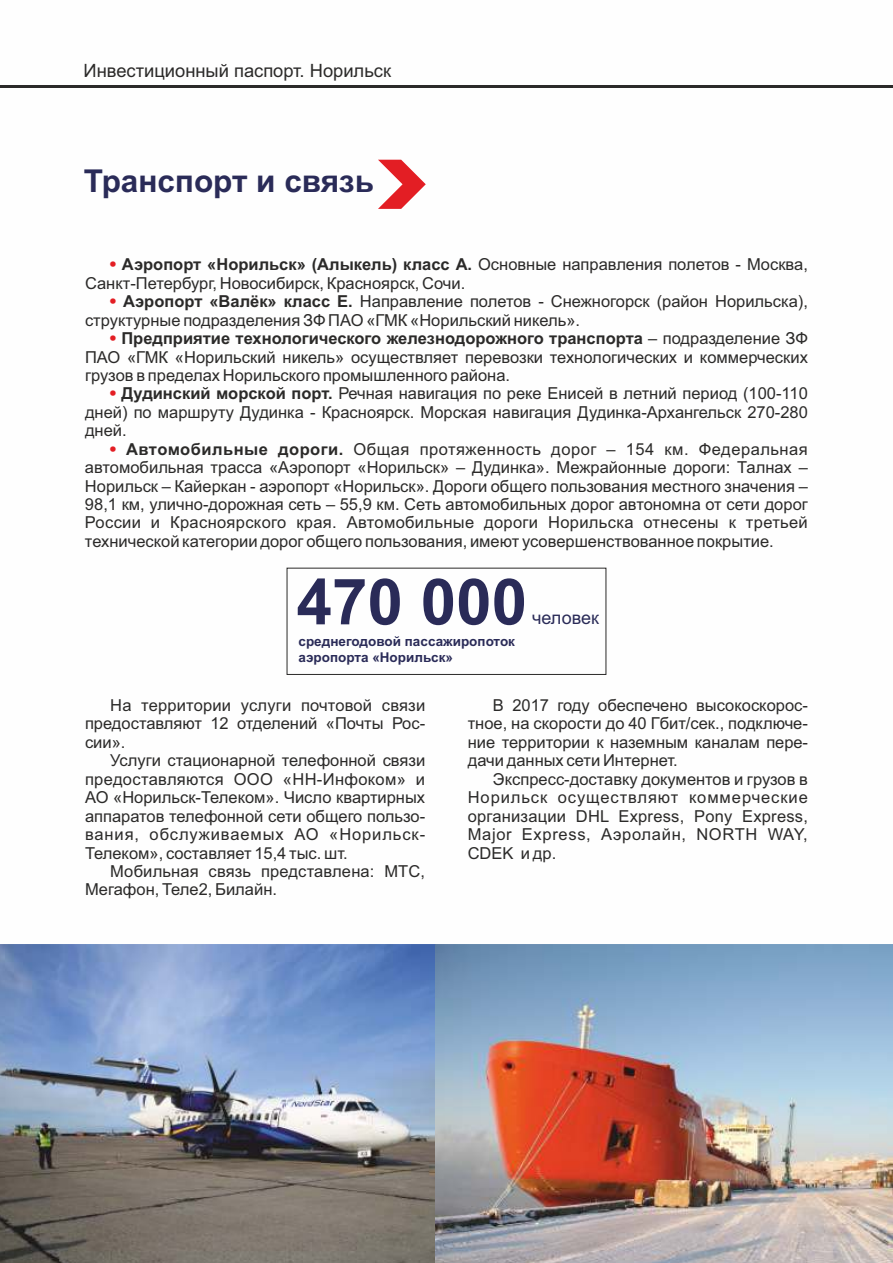
<style>
.page{position:relative;width:893px;height:1263px;background:#fff}
.page>*{position:absolute;margin:0;border:0;box-sizing:border-box;transform-origin:0 0}
.t1{font:700 63.75px "Arial";color:#2a2b58}
.t2{font:700 31.5px "Arial";color:#2a2b58}
.t3{font:18.3px "Arial";color:#2b2a29}
.t4{font:18px "Arial";color:#2a2b58}
.t5{font:16.5px/18.5px "Arial";color:#2b2a29;text-align:justify}
.t6{font:700 13.5px/15.1px "Arial";color:#2a2b58}
.s1{font-family:"Cricket";font-weight:700;color:#e31e24}
.s2{font-weight:700}
</style>
<div class="page">
<hr style="left:0;top:85px;width:893px;height:2px;background:#2b2a29">
<svg style="left:378px;top:160px;width:48px;height:49px"></svg>
<div style="left:287px;top:568px;width:319px;height:107px;border:1px solid #2b2a29"></div>
<img style="left:0;top:944px;width:893px;height:319px">
<p class="t3" style="left:84px;top:64px;width:309px">Инвестиционный паспорт. Норильск</p>
<h2 class="t2" style="left:84px;top:169px;width:292px">Транспорт и связь</h2>
<p class="t5" style="left:85px;top:257px;width:724px;text-indent:25px"><span class="s1">•</span> <span class="s2">Аэропорт «Норильск» (Алыкель) класс А.</span> Основные направления полетов - Москва,<br>Санкт-Петербург, Новосибирск, Красноярск, Сочи.</p>
<p class="t5" style="left:85px;top:294px;width:724px;text-indent:25px"><span class="s1">•</span> <span class="s2">Аэропорт «Валёк» класс Е.</span> Направление полетов - Снежногорск (район Норильска), структурные подразделения ЗФ ПАО «ГМК «Норильский никель».</p>
<p class="t5" style="left:85px;top:331px;width:724px;text-indent:25px"><span class="s1">•</span> <span class="s2">Предприятие технологического железнодорожного транспорта</span> – подразделение ЗФ ПАО «ГМК «Норильский никель» осуществляет перевозки технологических и коммерческих грузов в пределах Норильского промышленного района.</p>
<p class="t5" style="left:85px;top:386px;width:724px;text-indent:25px"><span class="s1">•</span> <span class="s2">Дудинский морской порт.</span> Речная навигация по реке Енисей в летний период (100-110 дней) по маршруту Дудинка - Красноярск. Морская навигация Дудинка-Архангельск 270-280 дней.</p>
<p class="t5" style="left:85px;top:441px;width:724px;text-indent:25px"><span class="s1">•</span> <span class="s2">Автомобильные дороги.</span> Общая протяженность дорог – 154 км. Федеральная автомобильная трасса «Аэропорт «Норильск» – Дудинка». Межрайонные дороги: Талнах – Норильск – Кайеркан - аэропорт «Норильск». Дороги общего пользования местного значения – 98,1 км, улично-дорожная сеть – 55,9 км. Сеть автомобильных дорог автономна от сети дорог России и Красноярского края. Автомобильные дороги Норильска отнесены к третьей технической категории дорог общего пользования, имеют усовершенствованное покрытие.</p>
<h1 class="t1" style="left:296px;top:578px;width:232px">470 000</h1>
<p class="t4" style="left:532px;top:611px;width:68px">человек</p>
<p class="t6" style="left:299px;top:635px;width:218px">среднегодовой пассажиропоток аэропорта «Норильск»</p>
<p class="t5" style="left:85px;top:697px;width:342px;text-indent:25px">На территории услуги почтовой связи предоставляют 12 отделений «Почты Рос&shy;сии».</p>
<p class="t5" style="left:85px;top:753px;width:342px;text-indent:25px">Услуги стационарной телефонной связи предоставляются ООО «НН-Инфоком» и АО «Норильск-Телеком». Число квартирных аппаратов телефонной сети общего пользо&shy;вания, обслуживаемых АО «Норильск-Телеком», составляет 15,4 тыс. шт.</p>
<p class="t5" style="left:85px;top:863px;width:342px;text-indent:25px">Мобильная связь представлена: МТС,<br>Мегафон, Теле2, Билайн.</p>
<p class="t5" style="left:468px;top:697px;width:342px;text-indent:25px">В 2017 году обеспечено высокоскорос&shy;тное, на скорости до 40 Гбит/сек., подключе&shy;ние территории к наземным каналам пере&shy;дачи данных сети Интернет.</p>
<p class="t5" style="left:468px;top:771px;width:342px;text-indent:25px">Экспресс-доставку документов и грузов в Норильск осуществляют коммерческие организации DHL Express, Pony Express, Major Express, Аэролайн, NORTH WAY, CDEK и др.</p>
</div>
